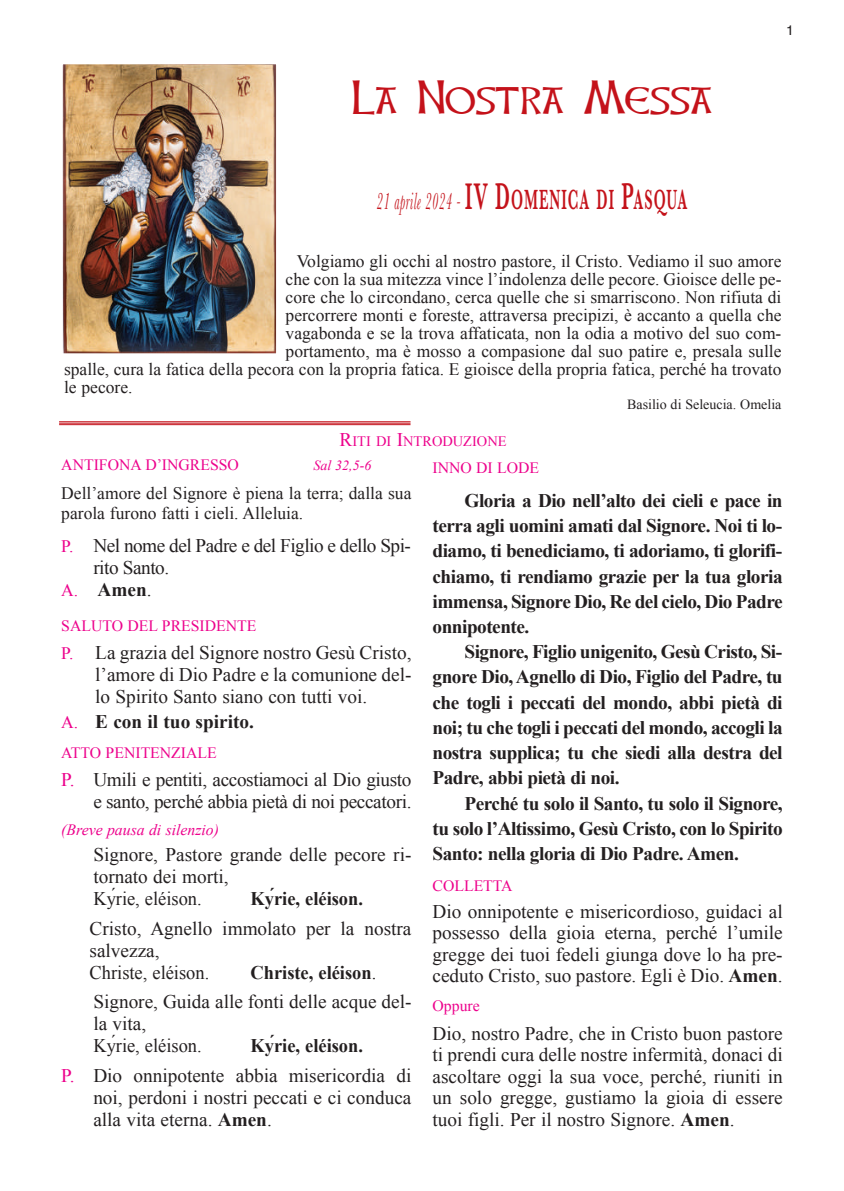
<style>
.page{position:relative;width:844px;height:1191px;background:#fff}
.page>*{position:absolute;margin:0;border:0;box-sizing:border-box;transform-origin:0 0}
.t1{font:42px "Celtic Hand";color:#c4121a;scale:1.1 1}
.t2{font:600 28.88px "Baskerville";letter-spacing:.065em;color:#c4121a;scale:.5 1}
.t3{font:19.25px/22.1px "Times New Roman";color:#231f20}
.t4{font:700 19.25px/25.2px "Times New Roman";letter-spacing:-.025em;color:#231f20;text-align:justify}
.t5{font:19.25px/22.1px "Times New Roman";letter-spacing:-.02em;color:#231f20;text-align:right}
.t6{font:19.25px/29.6px "Times New Roman";color:#231f20;scale:.96 1}
.t7{font:19.25px "Times New Roman";letter-spacing:-.025em;color:#231f20}
.t8{font:700 19.25px "Times New Roman";color:#231f20}
.t9{font:700 19.25px "Times New Roman";color:#231f20;scale:.96 1}
.t10{font:17.5px/20.3px "Times New Roman";color:#231f20}
.t11{font:15.75px "Times New Roman";color:#ed028c}
.t12{font:italic 15.75px "Times New Roman";color:#ed028c}
.t13{font:14.35px "Times New Roman";color:#ed028c}
.t14{font:14px "Times New Roman";color:#231f20}
.t15{font:italic 14px "Times New Roman";color:#ed028c}
.t16{font:14px "Helvetica";color:#231f20}
.s1{font-weight:400;font-style:italic;font-size:24.5px}
.s2{font-size:38.5px}
.s3{font-size:19.25px}
.s4{font-size:17.5px;color:#ed028c}
.s5{font-weight:400;font-size:17.5px;color:#ed028c}
.s6{font-weight:400}
.s7{color:#ed028c}
.s8{font-weight:700}
</style>
<div class="page">
<img style="left:64px;top:66px;width:210px;height:286px">
<div style="left:59px;top:61px;width:220px;height:296px;border:4px solid #fff"></div>
<hr style="left:59px;top:421px;width:351px;height:1px;background:#c4121a">
<hr style="left:59px;top:423px;width:351px;height:1px;background:#c4121a">
<hr style="left:59px;top:424px;width:351px;height:1px;background:#c4121a">
<h1 class="t1" style="left:351px;top:80px;width:329px">La Nostra Messa</h1>
<h2 class="t2" style="left:377px;top:183px;width:622px"><span class="s1">21 aprile 2024 -</span> <span class="s2">IV D</span>OMENICA DI <span class="s2">P</span>ASQUA</h2>
<p class="t16" style="left:786px;top:24px;width:9px">1</p>
<p class="t10" style="left:297px;top:251px;width:486px">Volgiamo gli occhi al nostro pastore, il Cristo. Vediamo il suo amore</p>
<p class="t10" style="left:285px;top:269px;width:497px">che con la sua mitezza vince l’indolenza delle pecore. Gioisce delle pe-</p>
<p class="t10" style="left:285px;top:287px;width:497px">core che lo circondano, cerca quelle che si smarriscono. Non rifiuta di</p>
<p class="t10" style="left:285px;top:305px;width:497px">percorrere monti e foreste, attraversa precipizi, è accanto a quella che</p>
<p class="t10" style="left:285px;top:323px;width:497px">vagabonda e se la trova affaticata, non la odia a motivo del suo com-</p>
<p class="t10" style="left:285px;top:341px;width:497px">portamento, ma è mosso a compasione dal suo patire e, presala sulle</p>
<p class="t10" style="left:64px;top:359px;width:718px">spalle, cura la fatica della pecora con la propria fatica. E gioisce della propria fatica, perché ha trovato</p>
<p class="t10" style="left:64px;top:377px;width:70px">le pecore.</p>
<p class="t14" style="left:627px;top:396px;width:156px">Basilio di Seleucia. Omelia</p>
<p class="t13" style="left:339px;top:433px;width:168px"><span class="s3">R</span>ITI DI <span class="s3">I</span>NTRODUZIONE</p>
<p class="t11" style="left:61px;top:456px;width:179px">ANTIFONA D’INGRESSO</p>
<p class="t15" style="left:313px;top:457px;width:59px">Sal 32,5-6</p>
<p class="t10" style="left:61px;top:483px;width:351px">Dell’amore del Signore è piena la terra; dalla sua parola furono fatti i cieli. Alleluia.</p>
<p class="t7" style="left:61px;top:535px;width:351px"><span class="s4">P.</span> Nel nome del Padre e del Figlio e dello Spi-</p>
<p class="t7" style="left:93px;top:557px;width:77px">rito Santo.</p>
<p class="t4" style="left:61px;top:577px;width:92px"><span class="s5">A.</span> Amen<span class="s6">.</span></p>
<p class="t11" style="left:61px;top:617px;width:197px">SALUTO DEL PRESIDENTE</p>
<p class="t3" style="left:95px;top:641px;width:318px;text-align:justify;text-indent:-34px"><span class="s4">P.</span> La grazia del Signore nostro Gesù Cristo, l’amore di Dio Padre e la comunione del&shy;lo Spirito Santo siano con tutti voi.</p>
<p class="t8" style="left:61px;top:711px;width:194px"><span class="s5">A.</span> E con il tuo spirito.</p>
<p class="t11" style="left:61px;top:744px;width:157px">ATTO PENITENZIALE</p>
<p class="t5" style="left:61px;top:768px;width:351px"><span class="s7">P.</span> Umili e pentiti, accostiamoci al Dio giusto e santo, perché abbia pietà di noi peccatori.</p>
<p class="t12" style="left:61px;top:821px;width:159px">(Breve pausa di silenzio)</p>
<p class="t3" style="left:93px;top:843px;width:319px">Signore, Pastore grande delle pecore ri&shy;tornato dei morti,<br>Kýrie, eléison.</p>
<p class="t9" style="left:250px;top:888px;width:119px">Kýrie, eléison.</p>
<p class="t3" style="left:90px;top:917px;width:323px">Cristo, Agnello immolato per la nostra salvezza,<br>Christe, eléison.</p>
<p class="t6" style="left:93px;top:957px;width:333px;text-indent:157px"><span class="s8">Christe, eléison</span>.<br>Signore, Guida alle fonti delle acque del-</p>
<p class="t3" style="left:93px;top:1012px;width:110px">la vita,<br>Kýrie, eléison.</p>
<p class="t3" style="left:61px;top:1030px;width:351px;line-height:29.6px;text-indent:189px"><span class="s8">Kýrie, eléison.<br></span><span class="s7">P.</span> Dio onnipotente abbia misericordia di</p>
<p class="t3" style="left:93px;top:1086px;width:319px">noi, perdoni i nostri peccati e ci conduca alla vita eterna. <span class="s8">Amen</span>.</p>
<p class="t11" style="left:432px;top:458px;width:108px">INNO DI LODE</p>
<p class="t4" style="left:432px;top:488px;width:351px;text-indent:32px">Gloria a Dio nell’alto dei cieli e pace in terra agli uomini amati dal Signore. Noi ti lo&shy;diamo, ti benediciamo, ti adoriamo, ti glorifi&shy;chiamo, ti rendiamo grazie per la tua gloria immensa, Signore Dio, Re del cielo, Dio Padre onnipotente.</p>
<p class="t4" style="left:432px;top:639px;width:351px;text-indent:32px">Signore, Figlio unigenito, Gesù Cristo, Si&shy;gnore Dio, Agnello di Dio, Figlio del Padre, tu che togli i peccati del mondo, abbi pietà di noi; tu che togli i peccati del mondo, accogli la nostra supplica; tu che siedi alla destra del Padre, abbi pietà di noi.</p>
<p class="t4" style="left:432px;top:790px;width:351px;text-indent:32px">Perché tu solo il Santo, tu solo il Signore, tu solo l’Altissimo, Gesù Cristo, con lo Spirito Santo: nella gloria di Dio Padre. Amen.</p>
<p class="t11" style="left:432px;top:876px;width:82px">COLLETTA</p>
<p class="t3" style="left:432px;top:901px;width:351px;line-height:21.3px;text-align:justify">Dio onnipotente e misericordioso, guidaci al possesso della gioia eterna, perché l’umile gregge dei tuoi fedeli giunga dove lo ha pre&shy;ceduto Cristo, suo pastore. Egli è Dio. <span class="s8">Amen</span>.</p>
<p class="t11" style="left:432px;top:997px;width:49px">Oppure</p>
<p class="t3" style="left:432px;top:1022px;width:351px;line-height:21.3px;text-align:justify">Dio, nostro Padre, che in Cristo buon pastore ti prendi cura delle nostre infermità, donaci di ascoltare oggi la sua voce, perché, riuniti in un solo gregge, gustiamo la gioia di essere tuoi figli. Per il nostro Signore. <span class="s8">Amen</span>.</p>
</div>
